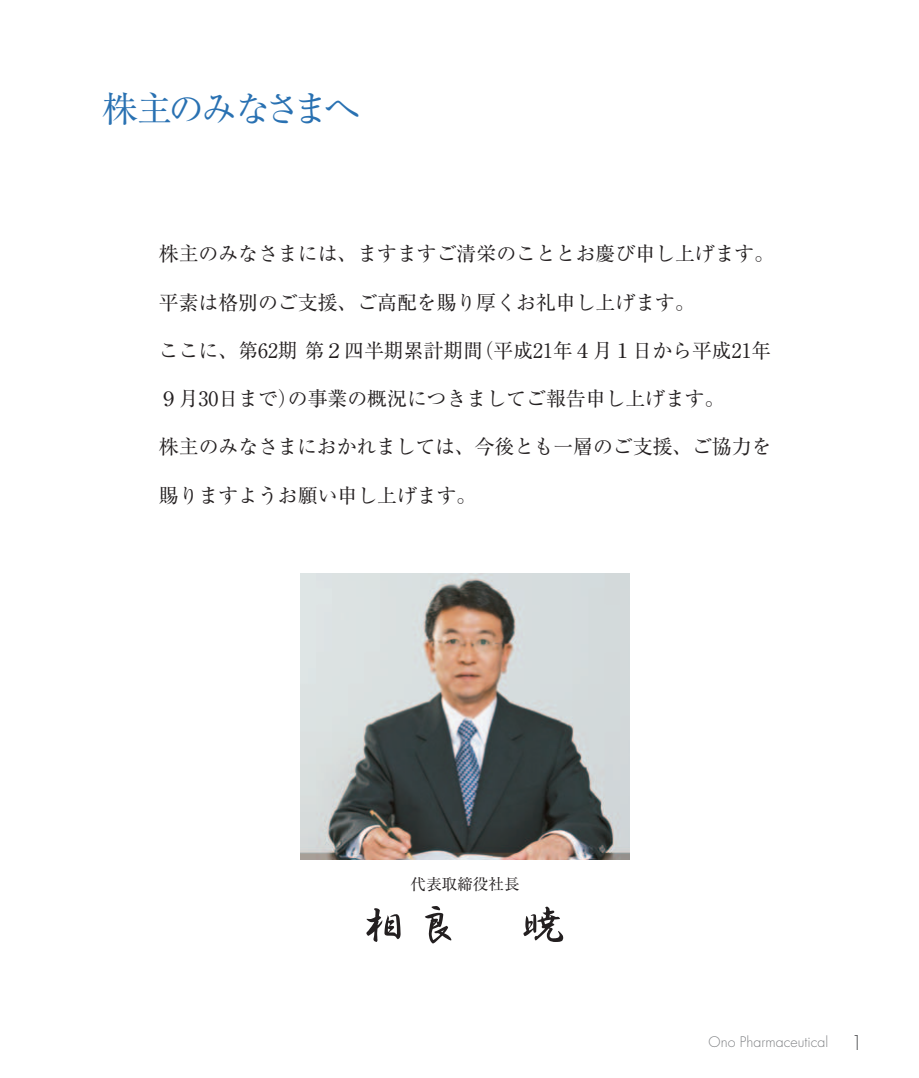
<style>
.page{position:relative;width:919px;height:1078px;background:#fff}
.page>*{position:absolute;margin:0;border:0;box-sizing:border-box;transform-origin:0 0}
.t1{font:35.4px "Ryumin Pro Regular 90 pv RKSJ H";letter-spacing:-.1em;color:#2971b2}
.t2{font:19.8px "Ryumin Pro Regular 90 pv RKSJ H";color:#231f20}
.t3{font:15.6px "Ryumin Pro Regular 90 pv RKSJ H";color:#231f20}
.t4{font:300 14.2px "Futura";color:#808285}
.s1{font-size:19.8px;color:#57585a}
</style>
<div class="page">
<img style="left:300px;top:573px;width:329px;height:286px">
<svg style="left:366px;top:908px;width:34px;height:33px"></svg>
<svg style="left:425px;top:906px;width:26px;height:37px"></svg>
<svg style="left:523px;top:906px;width:40px;height:35px"></svg>
<h1 class="t1" style="left:102px;top:95px;width:259px">株主のみなさまへ</h1>
<p class="t2" style="left:159px;top:246px;width:617px">株主のみなさまには、ますますご清栄のこととお慶び申し上げます。</p>
<p class="t2" style="left:159px;top:295px;width:537px">平素は格別のご支援、ご高配を賜り厚くお礼申し上げます。</p>
<p class="t2" style="left:159px;top:343px;width:614px">ここに、第62期 第２四半期累計期間（平成21年４月１日から平成21年</p>
<p class="t2" style="left:159px;top:391px;width:567px">９月30日まで）の事業の概況につきましてご報告申し上げます。</p>
<p class="t2" style="left:159px;top:439px;width:614px">株主のみなさまにおかれましては、今後とも一層のご支援、ご協力を</p>
<p class="t2" style="left:159px;top:487px;width:319px">賜りますようお願い申し上げます。</p>
<p class="t3" style="left:410px;top:878px;width:111px">代表取締役社長</p>
<p class="t4" style="left:708px;top:1035px;width:156px">Ono Pharmaceutical <span class="s1">1</span></p>
</div>
